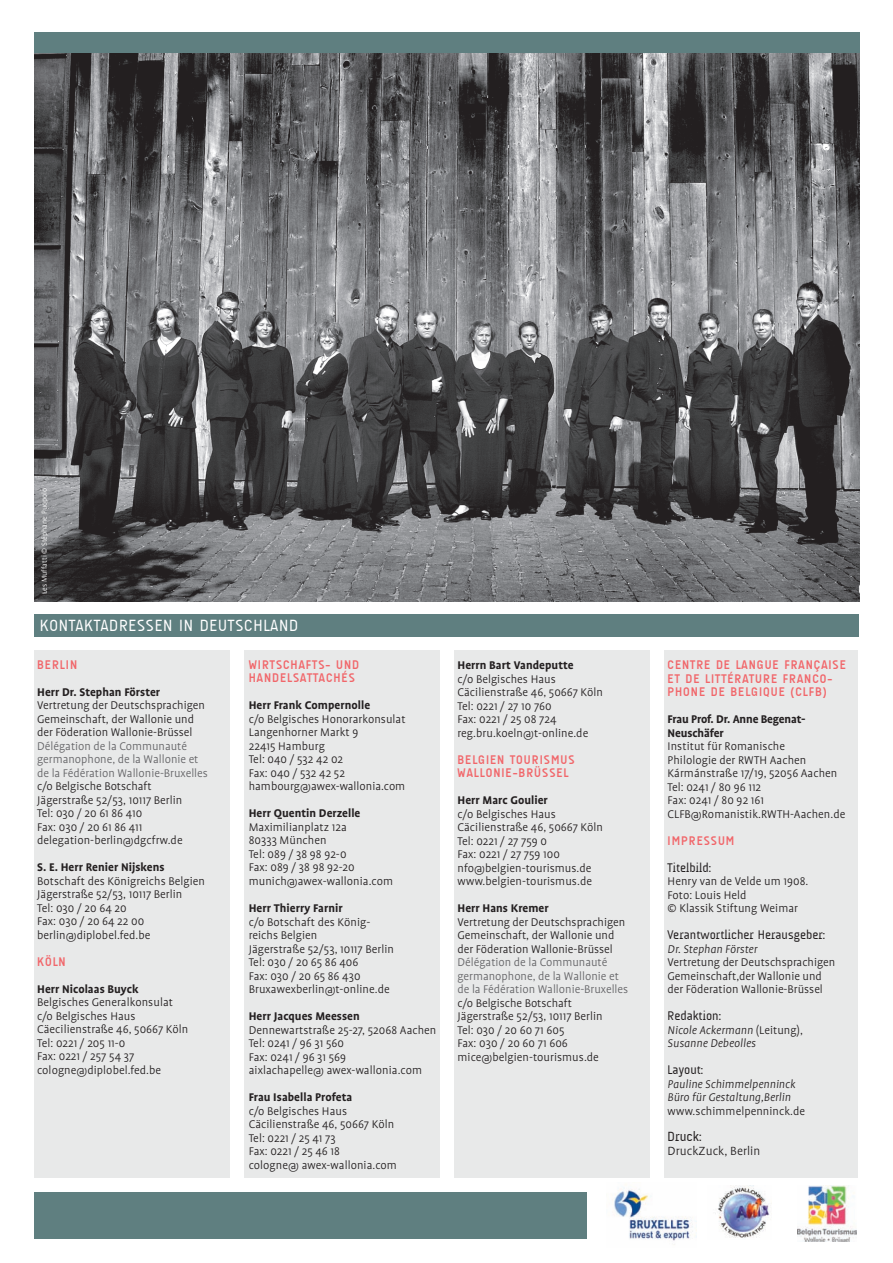
<style>
.page{position:relative;width:893px;height:1263px;background:#fff}
.page>*{position:absolute;margin:0;border:0;box-sizing:border-box;transform-origin:0 0}
.t1{font:16.5px "A Udimat";letter-spacing:.05em;color:#fff}
.t2{font:300 13.5px "Profile";letter-spacing:.005em;color:#231f20}
.t3{font:13.5px "A Udimat";color:#231f20}
.t4{font:300 12.75px/13.5px "Profile";letter-spacing:.005em;color:#231f20}
.t5{font:700 12.75px/13.5px "Profile";letter-spacing:.005em;color:#231f20}
.t6{font:300 12.75px/13.5px "Profile";color:#636366}
.t7{font:700 12.75px/13.5px "A Udimat";letter-spacing:.08em;color:#f1666a}
.t8{font:italic 300 12.75px/13.5px "Profile";letter-spacing:.005em;color:#231f20}
.t9{font:12.75px "A Udimat";letter-spacing:.005em;color:#231f20}
.t10{font:300 8.25px "Profile";letter-spacing:.005em;color:#fff}
.s1{font-style:normal}
</style>
<div class="page">
<div style="left:34px;top:651px;width:196px;height:527px;background:#e8e9e9"></div>
<div style="left:664px;top:651px;width:194px;height:527px;background:#e8e9e9"></div>
<div style="left:454px;top:651px;width:196px;height:527px;background:#e8e9e9"></div>
<div style="left:244px;top:651px;width:195px;height:527px;background:#e8e9e9"></div>
<div style="left:34px;top:1192px;width:553px;height:46px;background:#5f7f80"></div>
<div style="left:34px;top:614px;width:825px;height:23px;background:#5f7f80"></div>
<img style="left:34px;top:53px;width:825px;height:549px">
<div style="left:34px;top:33px;width:825px;height:20px;background:#5f7f80"></div>
<img style="left:715px;top:1185px;width:57px;height:53px">
<img style="left:614px;top:1189px;width:83px;height:56px">
<img style="left:797px;top:1185px;width:60px;height:56px">
<p class="t10" style="left:40px;top:594px;width:108px;rotate:-90deg">Les Muffatti © Stéphane Puopolo</p>
<p class="t1" style="left:40px;top:616px;width:258px">Kontaktad ressen in Deutschland</p>
<p class="t7" style="left:37px;top:658px;width:41px">BERLIN</p>
<p class="t5" style="left:37px;top:685px;width:124px">Herr Dr. Stephan Förster</p>
<p class="t4" style="left:37px;top:699px;width:169px">Vertretung der Deutschsprachigen<br>Gemeinschaft, der Wallonie und der Föderation Wallonie-Brüssel</p>
<p class="t6" style="left:37px;top:739px;width:172px">Délégation de la Communauté germanophone, de la Wallonie et de la Fédération Wallonie-Bruxelles</p>
<p class="t4" style="left:37px;top:780px;width:147px">c/o Belgische Botschaft<br>Jägerstraße 52/53, 10117 Berlin<br>Tel: 030 / 20 61 86 410<br>Fax: 030 / 20 61 86 411 delegation-berlin@dgcfrw.de</p>
<p class="t5" style="left:37px;top:861px;width:129px">S. E. Herr Renier Nijskens</p>
<p class="t4" style="left:37px;top:874px;width:169px">Botschaft des Königreichs Belgien<br>Jägerstraße 52/53, 10117 Berlin<br>Tel: 030 / 20 64 20<br>Fax: 030 / 20 64 22 00 berlin@diplobel.fed.be</p>
<p class="t7" style="left:37px;top:955px;width:30px">KÖLN</p>
<p class="t5" style="left:37px;top:982px;width:103px">Herr Nicolaas Buyck</p>
<p class="t4" style="left:37px;top:996px;width:153px">Belgisches Generalkonsulat c/o Belgisches Haus<br>Cäecilienstraße 46, 50667 Köln<br>Tel: 0221 / 205 11-0<br>Fax: 0221 / 257 54 37 cologne@diplobel.fed.be</p>
<p class="t7" style="left:249px;top:658px;width:112px">WIRTSCHAFTS- UND<br>HANDELSATTACHÉS</p>
<p class="t5" style="left:249px;top:699px;width:123px">Herr Frank Compernolle</p>
<p class="t4" style="left:249px;top:712px;width:158px">c/o Belgisches Honorarkonsulat<br>Langenhorner Markt 9<br>22415 Hamburg<br>Tel: 040 / 532 42 02<br>Fax: 040 / 532 42 52 hambourg@awex-wallonia.com</p>
<p class="t5" style="left:249px;top:807px;width:113px">Herr Quentin Derzelle</p>
<p class="t4" style="left:249px;top:820px;width:146px">Maximilianplatz 12a<br>80333 München<br>Tel: 089 / 38 98 92-0<br>Fax: 089 / 38 98 92-20 munich@awex-wallonia.com</p>
<p class="t5" style="left:249px;top:901px;width:95px">Herr Thierry Farnir</p>
<p class="t4" style="left:249px;top:915px;width:147px">c/o Botschaft des König&shy;reichs Belgien<br>Jägerstraße 52/53, 10117 Berlin<br>Tel: 030 / 20 65 86 406<br>Fax: 030 / 20 65 86 430<br>Bruxawexberlin@t-online.de</p>
<p class="t5" style="left:249px;top:1009px;width:113px">Herr Jacques Meessen</p>
<p class="t4" style="left:249px;top:1023px;width:189px">Dennewartstraße 25-27, 52068 Aachen<br>Tel: 0241 / 96 31 560<br>Fax: 0241 / 96 31 569<br>aixlachapelle@ awex-wallonia.com</p>
<p class="t5" style="left:249px;top:1090px;width:105px">Frau Isabella Profeta</p>
<p class="t4" style="left:249px;top:1104px;width:150px">c/o Belgisches Haus<br>Cäcilienstraße 46, 50667 Köln<br>Tel: 0221 / 25 41 73<br>Fax: 0221 / 25 46 18<br>cologne@ awex-wallonia.com</p>
<p class="t5" style="left:458px;top:658px;width:118px">Herrn Bart Vandeputte</p>
<p class="t4" style="left:458px;top:672px;width:147px">c/o Belgisches Haus<br>Cäcilienstraße 46, 50667 Köln<br>Tel: 0221 / 27 10 760<br>Fax: 0221 / 25 08 724 reg.bru.koeln@t-online.de</p>
<p class="t7" style="left:458px;top:752px;width:118px">BELGIEN TOURISMUS<br>WALLONIE-BRÜSSEL</p>
<p class="t5" style="left:458px;top:793px;width:92px">Herr Marc Goulier</p>
<p class="t4" style="left:458px;top:807px;width:147px">c/o Belgisches Haus<br>Cäcilienstraße 46, 50667 Köln<br>Tel: 0221 / 27 759 0<br>Fax: 0221 / 27 759 100 nfo@belgien-tourismus.de www.belgien-tourismus.de</p>
<p class="t5" style="left:458px;top:901px;width:93px">Herr Hans Kremer</p>
<p class="t4" style="left:458px;top:915px;width:169px">Vertretung der Deutschsprachigen<br>Gemeinschaft, der Wallonie und der Föderation Wallonie-Brüssel</p>
<p class="t6" style="left:458px;top:956px;width:172px">Délégation de la Communauté germanophone, de la Wallonie et de la Fédération Wallonie-Bruxelles</p>
<p class="t4" style="left:458px;top:996px;width:147px">c/o Belgische Botschaft<br>Jägerstraße 52/53, 10117 Berlin<br>Tel: 030 / 20 60 71 605<br>Fax: 030 / 20 60 71 606 mice@belgien-tourismus.de</p>
<p class="t7" style="left:668px;top:658px;width:180px">CENTRE DE LANGUE FRANÇAISE<br>ET DE LITTÉRATURE FRANCO-<br>PHONE DE BELGIQUE (CLFB)</p>
<p class="t5" style="left:668px;top:712px;width:140px">Frau Prof. Dr. Anne Begenat-<br>Neuschäfer</p>
<p class="t4" style="left:668px;top:739px;width:179px">Institut für Romanische<br>Philologie der RWTH Aachen<br>Kármánstraße 17/19, 52056 Aachen<br>Tel: 0241 / 80 96 112<br>Fax: 0241 / 80 92 161<br>CLFB@Romanistik.RWTH-Aachen.de</p>
<p class="t7" style="left:668px;top:833px;width:68px">IMPRESSUM</p>
<p class="t9" style="left:668px;top:860px;width:45px">Titelbild:</p>
<p class="t4" style="left:668px;top:875px;width:142px">Henry van de Velde um 1908.<br>Foto: Louis Held<br>© Klassik Stiftung Weimar</p>
<p class="t9" style="left:668px;top:927px;width:159px">Verantwortlicher Herausgeber:</p>
<p class="t8" style="left:668px;top:942px;width:91px">Dr. Stephan Förster</p>
<p class="t4" style="left:668px;top:956px;width:169px">Vertretung der Deutschsprachigen<br>Gemeinschaft,der Wallonie und der Föderation Wallonie-Brüssel</p>
<p class="t9" style="left:668px;top:1009px;width:55px">Redaktion:</p>
<p class="t8" style="left:668px;top:1023px;width:137px">Nicole Ackermann <span class="s1">(Leitung),<br></span>Susanne Debeolles</p>
<p class="t9" style="left:668px;top:1063px;width:37px">Layout:</p>
<p class="t8" style="left:668px;top:1077px;width:130px">Pauline Schimmelpenninck<br>Büro für Gestaltung,Berlin</p>
<p class="t4" style="left:668px;top:1104px;width:139px">www.schimmelpenninck.de</p>
<p class="t3" style="left:668px;top:1129px;width:35px">Druck:</p>
<p class="t2" style="left:668px;top:1144px;width:94px">DruckZuck, Berlin</p>
</div>
